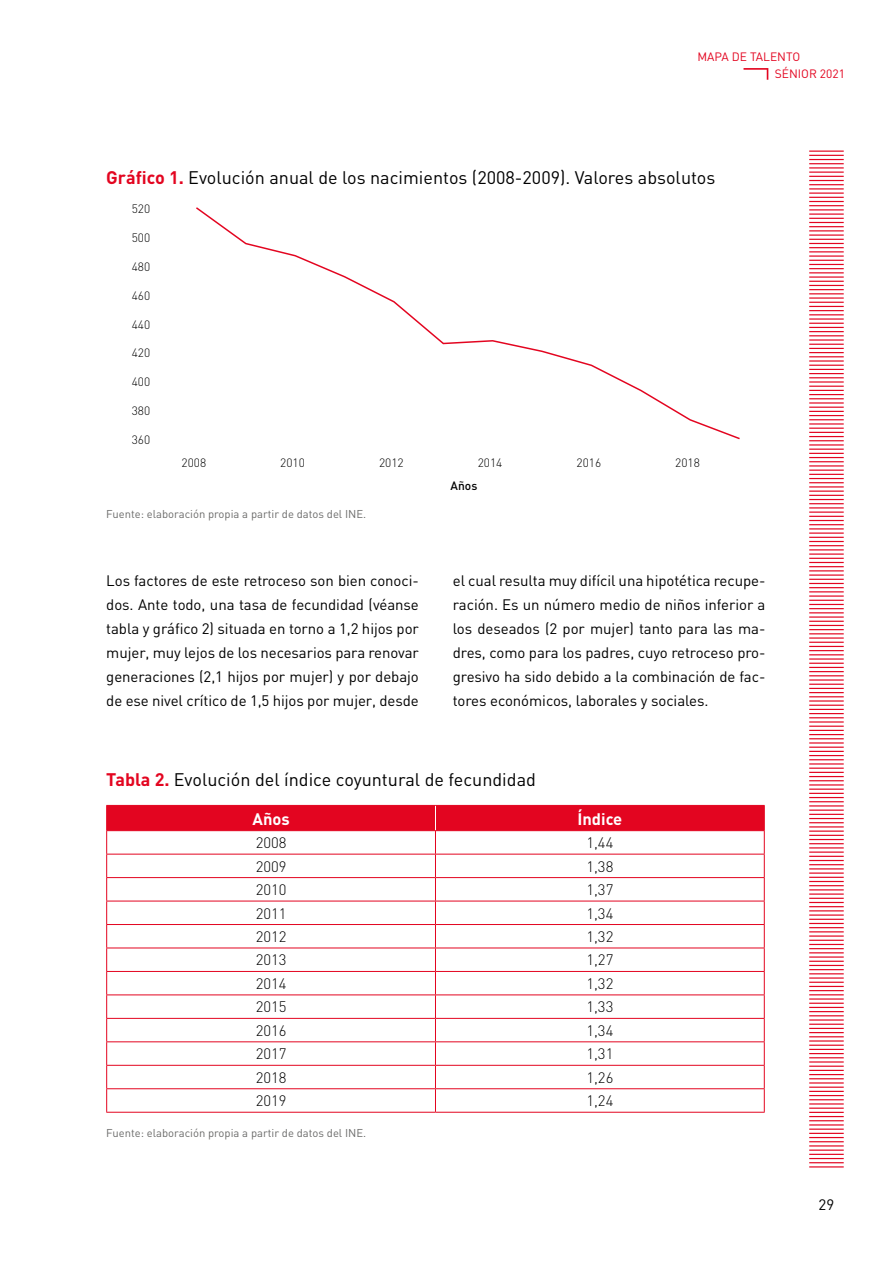
<style>
.page{position:relative;width:893px;height:1263px;background:#fff}
.page>*{position:absolute;margin:0;border:0;box-sizing:border-box;transform-origin:0 0}
.t1{font:18px "DI Ng";color:#000}
.t2{font:700 16.5px "DI Ng";color:#fff}
.t3{font:15px/24px "DI Ng";letter-spacing:-.005em;color:#000;text-align:justify}
.t4{font:300 15px "DI Ng";color:#000}
.t5{font:300 12px "DI Ng";color:#000}
.t6{font:12px/17px "DI Ng";color:#e30520}
.t7{font:500 12px "DI Ng";color:#000}
.t8{font:11.25px "DI Ng";color:#6b6b6a}
.s1{font-weight:700;color:#e30520}
</style>
<div class="page">
<svg style="left:743px;top:68px;width:25px;height:12px"></svg>
<svg style="left:809px;top:151px;width:35px;height:1017px"></svg>
<svg style="left:196px;top:207px;width:544px;height:233px"></svg>
<hr style="left:106px;top:1112px;width:329px;height:1px;background:#e30520">
<hr style="left:435px;top:1112px;width:330px;height:1px;background:#e30520">
<svg style="left:106px;top:805px;width:659px;height:307px"></svg>
<p class="t6" style="left:775px;top:48px;width:72px;text-indent:-78px">MAPA DE TALENTO<br>SÉNIOR 2021</p>
<p class="t1" style="left:106px;top:166px;width:611px"><span class="s1">Gráfico 1.</span> Evolución anual de los nacimientos (2008-2009). Valores absolutos</p>
<p class="t5" style="left:132px;top:201px;width:20px">520</p>
<p class="t5" style="left:132px;top:230px;width:20px">500</p>
<p class="t5" style="left:132px;top:259px;width:20px">480</p>
<p class="t5" style="left:132px;top:288px;width:20px">460</p>
<p class="t5" style="left:132px;top:317px;width:20px">440</p>
<p class="t5" style="left:132px;top:346px;width:20px">420</p>
<p class="t5" style="left:132px;top:374px;width:20px">400</p>
<p class="t5" style="left:132px;top:403px;width:20px">380</p>
<p class="t5" style="left:132px;top:432px;width:20px">360</p>
<p class="t5" style="left:182px;top:455px;width:26px">2008</p>
<p class="t5" style="left:280px;top:455px;width:26px">2010</p>
<p class="t5" style="left:379px;top:455px;width:26px">2012</p>
<p class="t5" style="left:478px;top:455px;width:26px">2014</p>
<p class="t5" style="left:577px;top:455px;width:26px">2016</p>
<p class="t5" style="left:675px;top:455px;width:26px">2018</p>
<p class="t7" style="left:451px;top:478px;width:28px">Años</p>
<p class="t8" style="left:106px;top:507px;width:261px">Fuente: elaboración propia a partir de datos del INE.</p>
<p class="t3" style="left:106px;top:568px;width:314px">Los factores de este retroceso son bien conoci&shy;dos. Ante todo, una tasa de fecundidad (véanse tabla y gráfico 2) situada en torno a 1,2 hijos por mujer, muy lejos de los necesarios para renovar generaciones (2,1 hijos por mujer) y por debajo de ese nivel crítico de 1,5 hijos por mujer, desde</p>
<p class="t3" style="left:453px;top:568px;width:314px">el cual resulta muy difícil una hipotética recupe&shy;ración. Es un número medio de niños inferior a los deseados (2 por mujer) tanto para las ma&shy;dres, como para los padres, cuyo retroceso pro&shy;gresivo ha sido debido a la combinación de fac&shy;tores económicos, laborales y sociales.</p>
<p class="t1" style="left:106px;top:768px;width:431px"><span class="s1">Tabla 2.</span> Evolución del índice coyuntural de fecundidad</p>
<p class="t2" style="left:252px;top:808px;width:39px">Años</p>
<p class="t2" style="left:577px;top:808px;width:46px">Índice</p>
<p class="t4" style="left:256px;top:833px;width:32px">2008</p>
<p class="t4" style="left:586px;top:833px;width:28px">1,44</p>
<p class="t4" style="left:256px;top:857px;width:32px">2009</p>
<p class="t4" style="left:586px;top:857px;width:28px">1,38</p>
<p class="t4" style="left:256px;top:880px;width:32px">2010</p>
<p class="t4" style="left:586px;top:880px;width:28px">1,37</p>
<p class="t4" style="left:256px;top:904px;width:32px">2011</p>
<p class="t4" style="left:586px;top:904px;width:28px">1,34</p>
<p class="t4" style="left:256px;top:927px;width:32px">2012</p>
<p class="t4" style="left:586px;top:927px;width:28px">1,32</p>
<p class="t4" style="left:256px;top:951px;width:32px">2013</p>
<p class="t4" style="left:586px;top:951px;width:28px">1,27</p>
<p class="t4" style="left:256px;top:974px;width:32px">2014</p>
<p class="t4" style="left:586px;top:974px;width:28px">1,32</p>
<p class="t4" style="left:256px;top:998px;width:32px">2015</p>
<p class="t4" style="left:586px;top:998px;width:28px">1,33</p>
<p class="t4" style="left:256px;top:1021px;width:32px">2016</p>
<p class="t4" style="left:586px;top:1021px;width:28px">1,34</p>
<p class="t4" style="left:256px;top:1045px;width:32px">2017</p>
<p class="t4" style="left:586px;top:1045px;width:28px">1,31</p>
<p class="t4" style="left:256px;top:1068px;width:32px">2018</p>
<p class="t4" style="left:586px;top:1068px;width:28px">1,26</p>
<p class="t4" style="left:256px;top:1091px;width:32px">2019</p>
<p class="t4" style="left:586px;top:1091px;width:28px">1,24</p>
<p class="t8" style="left:106px;top:1125px;width:261px">Fuente: elaboración propia a partir de datos del INE.</p>
<p class="t3" style="left:819px;top:1192px;width:17px">29</p>
</div>
